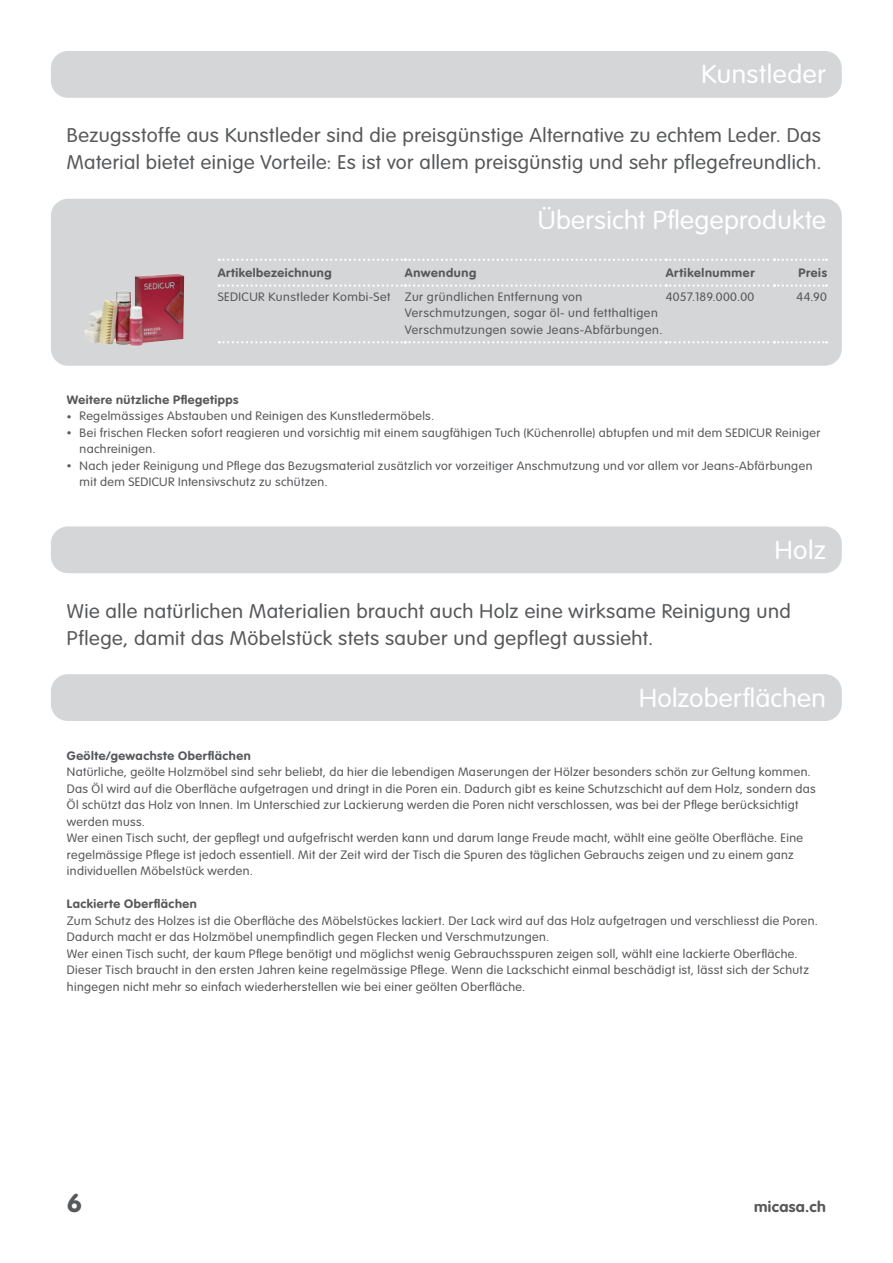
<style>
.page{position:relative;width:893px;height:1263px;background:#fff}
.page>*{position:absolute;margin:0;border:0;box-sizing:border-box;transform-origin:0 0}
.t1{font:300 25.5px "VAG Rounded Std";letter-spacing:.015em;color:#fff;scale:1.05 1}
.t2{font:700 25.5px "VAG Rounded Std";color:#57585a;scale:1.05 1}
.t3{font:300 19.5px/27px "VAG Rounded Std";letter-spacing:.025em;color:#57585a;scale:1.05 1}
.t4{font:700 15px "VAG Rounded Std";letter-spacing:.02em;color:#57585a;scale:1.05 1}
.t5{font:300 12px/16.5px "VAG Rounded Std";letter-spacing:.03em;color:#57585a;scale:1.05 1}
.t6{font:700 12px "VAG Rounded Std";letter-spacing:.04em;color:#57585a;scale:1.05 1}
.s1{font-size:9px}
</style>
<div class="page">
<div style="left:51px;top:51px;width:791px;height:47px;background:#d5d6d8;border-radius:17px"></div>
<div style="left:51px;top:199px;width:791px;height:167px;background:#d5d6d8;border-radius:17px"></div>
<div style="left:51px;top:526px;width:791px;height:47px;background:#d5d6d8;border-radius:17px"></div>
<div style="left:51px;top:674px;width:791px;height:47px;background:#d5d6d8;border-radius:17px"></div>
<svg style="left:219px;top:284px;width:608px;height:3px"></svg>
<svg style="left:219px;top:341px;width:608px;height:2px"></svg>
<svg style="left:219px;top:259px;width:608px;height:2px"></svg>
<img style="left:84px;top:275px;width:69px;height:68px">
<h1 class="t1" style="left:701px;top:60px;width:120px">Kunstleder</h1>
<h2 class="t3" style="left:67px;top:123px;width:720px">Bezugsstoffe aus Kunstleder sind die preisgünstige Alternative zu echtem Leder. Das<br>Material bietet einige Vorteile: Es ist vor allem preisgünstig und sehr pflegefreundlich.</h2>
<h1 class="t1" style="left:538px;top:206px;width:276px">Übersicht Pflegeprodukte</h1>
<p class="t6" style="left:218px;top:266px;width:110px">Artikelbezeichnung</p>
<p class="t6" style="left:405px;top:266px;width:70px">Anwendung</p>
<p class="t6" style="left:666px;top:266px;width:86px">Artikelnummer</p>
<p class="t6" style="left:798px;top:266px;width:29px">Preis</p>
<p class="t5" style="left:405px;top:289px;width:247px;text-indent:-187px">SEDICUR Kunstleder Kombi-Set Zur gründlichen Entfernung von<br>Verschmutzungen, sogar öl- und fetthaltigen<br>Verschmutzungen sowie Jeans-Abfärbungen.</p>
<p class="t5" style="left:666px;top:289px;width:86px">4057.189.000.00</p>
<p class="t5" style="left:796px;top:289px;width:31px">44.90</p>
<p class="t6" style="left:67px;top:392px;width:165px">Weitere nützliche Pflegetipps</p>
<p class="t5" style="left:67px;top:408px;width:351px"><span class="s1">•</span> Regelmässiges Abstauben und Reinigen des Kunstledermöbels.</p>
<p class="t5" style="left:80px;top:425px;width:707px;text-indent:-13px"><span class="s1">•</span> Bei frischen Flecken sofort reagieren und vorsichtig mit einem saugfähigen Tuch (Küchenrolle) abtupfen und mit dem SEDICUR Reiniger nachreinigen.</p>
<p class="t5" style="left:80px;top:458px;width:699px;text-indent:-13px"><span class="s1">•</span> Nach jeder Reinigung und Pflege das Bezugsmaterial zusätzlich vor vorzeitiger Anschmutzung und vor allem vor Jeans-Abfärbungen mit dem SEDICUR Intensivschutz zu schützen.</p>
<h1 class="t1" style="left:775px;top:535px;width:50px">Holz</h1>
<h2 class="t3" style="left:67px;top:598px;width:691px">Wie alle natürlichen Materialien braucht auch Holz eine wirksame Reinigung und<br>Pflege, damit das Möbelstück stets sauber und gepflegt aussieht.</h2>
<h1 class="t1" style="left:639px;top:683px;width:179px">Holzoberflächen</h1>
<p class="t6" style="left:67px;top:748px;width:177px">Geölte/gewachste Oberflächen</p>
<p class="t5" style="left:67px;top:764px;width:715px">Natürliche, geölte Holzmöbel sind sehr beliebt, da hier die lebendigen Maserungen der Hölzer besonders schön zur Geltung kommen.<br>Das Öl wird auf die Oberfläche aufgetragen und dringt in die Poren ein. Dadurch gibt es keine Schutzschicht auf dem Holz, sondern das Öl schützt das Holz von Innen. Im Unterschied zur Lackierung werden die Poren nicht verschlossen, was bei der Pflege berücksichtigt werden muss.<br>Wer einen Tisch sucht, der gepflegt und aufgefrischt werden kann und darum lange Freude macht, wählt eine geölte Oberfläche. Eine regelmässige Pflege ist jedoch essentiell. Mit der Zeit wird der Tisch die Spuren des täglichen Gebrauchs zeigen und zu einem ganz individuellen Möbelstück werden.</p>
<p class="t6" style="left:67px;top:897px;width:125px">Lackierte Oberflächen</p>
<p class="t5" style="left:67px;top:912px;width:717px">Zum Schutz des Holzes ist die Oberfläche des Möbelstückes lackiert. Der Lack wird auf das Holz aufgetragen und verschliesst die Poren.<br>Dadurch macht er das Holzmöbel unempfindlich gegen Flecken und Verschmutzungen.<br>Wer einen Tisch sucht, der kaum Pflege benötigt und möglichst wenig Gebrauchsspuren zeigen soll, wählt eine lackierte Oberfläche.<br>Dieser Tisch braucht in den ersten Jahren keine regelmässige Pflege. Wenn die Lackschicht einmal beschädigt ist, lässt sich der Schutz hingegen nicht mehr so einfach wiederherstellen wie bei einer geölten Oberfläche.</p>
<h1 class="t2" style="left:67px;top:1188px;width:16px">6</h1>
<p class="t4" style="left:754px;top:1198px;width:70px">micasa.ch</p>
</div>
